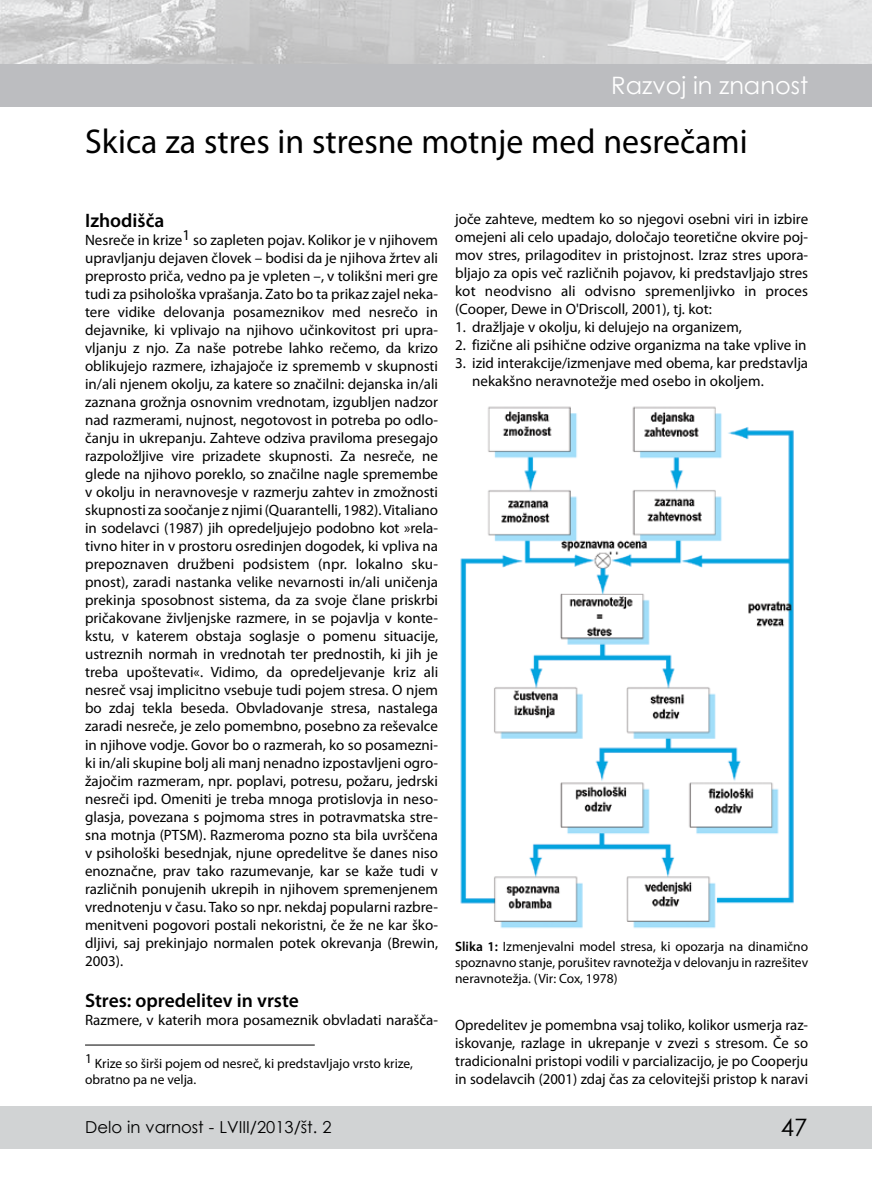
<style>
.page{position:relative;width:872px;height:1191px;background:#fff}
.page>*{position:absolute;margin:0;border:0;box-sizing:border-box;transform-origin:0 0}
.t1{font:34.5px "Myriad Pro";color:#000}
.t2{font:24px "Century Gothic";color:#fff}
.t3{font:24px "Century Gothic";color:#000}
.t4{font:600 19.5px "Myriad Pro";color:#000}
.t5{font:16.5px "Century Gothic";color:#000}
.t6{font:15px/18px "Myriad Pro";color:#000;text-align:justify}
.t7{font:13.5px/16.2px "Myriad Pro";color:#000}
.s1{font-weight:600}
</style>
<div class="page">
<div style="left:0;top:1106px;width:872px;height:42px;background:#d1d3d4"></div>
<img style="left:0;top:0;width:872px;height:64px">
<div style="left:0;top:64px;width:872px;height:42px;background:#bcbdc0"></div>
<hr style="left:85px;top:1044px;width:230px;height:1px;background:#000">
<img style="left:460px;top:406px;width:334px;height:523px">
<h2 class="t2" style="left:611px;top:69px;width:198px">Razvoj in znanost</h2>
<h1 class="t1" style="left:85px;top:121px;width:664px">Skica za stres in stresne motnje med nesrečami</h1>
<h3 class="t4" style="left:85px;top:208px;width:81px">Izhodišča</h3>
<p class="t6" style="left:85px;top:231px;width:355px">Nesreče in krize1 so zapleten pojav. Kolikor je v njihovem upravljanju dejaven človek – bodisi da je njihova žrtev ali preprosto priča, vedno pa je vpleten –, v tolikšni meri gre tudi za psihološka vprašanja. Zato bo ta prikaz zajel neka&shy;tere vidike delovanja posameznikov med nesrečo in dejavnike, ki vplivajo na njihovo učinkovitost pri upra&shy;vljanju z njo. Za naše potrebe lahko rečemo, da krizo oblikujejo razmere, izhajajoče iz sprememb v skupnosti in/ali njenem okolju, za katere so značilni: dejanska in/ali zaznana grožnja osnovnim vrednotam, izgubljen nadzor nad razmerami, nujnost, negotovost in potreba po odlo&shy;čanju in ukrepanju. Zahteve odziva praviloma presegajo razpoložljive vire prizadete skupnosti. Za nesreče, ne glede na njihovo poreklo, so značilne nagle spremembe v okolju in neravnovesje v razmerju zahtev in zmožnosti skupnosti za soočanje z njimi (Quarantelli, 1982). Vitaliano in sodelavci (1987) jih opredeljujejo podobno kot »rela&shy;tivno hiter in v prostoru osredinjen dogodek, ki vpliva na prepoznaven družbeni podsistem (npr. lokalno sku&shy;pnost), zaradi nastanka velike nevarnosti in/ali uničenja prekinja sposobnost sistema, da za svoje člane priskrbi pričakovane življenjske razmere, in se pojavlja v konte&shy;kstu, v katerem obstaja soglasje o pomenu situacije, ustreznih normah in vrednotah ter prednostih, ki jih je treba upoštevati«. Vidimo, da opredeljevanje kriz ali nesreč vsaj implicitno vsebuje tudi pojem stresa. O njem bo zdaj tekla beseda. Obvladovanje stresa, nastalega zaradi nesreče, je zelo pomembno, posebno za reševalce in njihove vodje. Govor bo o razmerah, ko so posamezni&shy;ki in/ali skupine bolj ali manj nenadno izpostavljeni ogro&shy;žajočim razmeram, npr. poplavi, potresu, požaru, jedrski nesreči ipd. Omeniti je treba mnoga protislovja in neso&shy;glasja, povezana s pojmoma stres in potravmatska stre&shy;sna motnja (PTSM). Razmeroma pozno sta bila uvrščena v psihološki besednjak, njune opredelitve še danes niso enoznačne, prav tako razumevanje, kar se kaže tudi v različnih ponujenih ukrepih in njihovem spremenjenem vrednotenju v času. Tako so npr. nekdaj popularni razbre&shy;menitveni pogovori postali nekoristni, če že ne kar ško&shy;dljivi, saj prekinjajo normalen potek okrevanja (Brewin, 2003).</p>
<h3 class="t4" style="left:85px;top:988px;width:215px">Stres: opredelitev in vrste</h3>
<p class="t6" style="left:85px;top:1010px;width:354px">Razmere, v katerih mora posameznik obvladati narašča-</p>
<p class="t7" style="left:85px;top:1055px;width:329px">1 Krize so širši pojem od nesreč, ki predstavljajo vrsto krize, obratno pa ne velja.</p>
<p class="t6" style="left:455px;top:210px;width:354px">joče zahteve, medtem ko so njegovi osebni viri in izbire omejeni ali celo upadajo, določajo teoretične okvire poj&shy;mov stres, prilagoditev in pristojnost. Izraz stres upora&shy;bljajo za opis več različnih pojavov, ki predstavljajo stres kot neodvisno ali odvisno spremenljivko in proces (Cooper, Dewe in O'Driscoll, 2001), tj. kot:</p>
<p class="t6" style="left:455px;top:318px;width:288px">1. dražljaje v okolju, ki delujejo na organizem,</p>
<p class="t6" style="left:455px;top:336px;width:353px">2. fizične ali psihične odzive organizma na take vplive in</p>
<p class="t6" style="left:472px;top:354px;width:337px;text-indent:-17px">3. izid interakcije/izmenjave med obema, kar predstavlja nekakšno neravnotežje med osebo in okoljem.</p>
<p class="t7" style="left:455px;top:938px;width:354px;text-align:justify"><span class="s1">Slika 1:</span> Izmenjevalni model stresa, ki opozarja na dinamično spoznavno stanje, porušitev ravnotežja v delovanju in razrešitev neravnotežja. (Vir: Cox, 1978)</p>
<p class="t6" style="left:455px;top:1015px;width:354px">Opredelitev je pomembna vsaj toliko, kolikor usmerja raz&shy;iskovanje, razlage in ukrepanje v zvezi s stresom. Če so tradicionalni pristopi vodili v parcializacijo, je po Cooperju in sodelavcih (2001) zdaj čas za celovitejši pristop k naravi</p>
<p class="t5" style="left:85px;top:1115px;width:248px">Delo in varnost - LVIII/2013/št. 2</p>
<h2 class="t3" style="left:780px;top:1110px;width:28px">47</h2>
</div>
